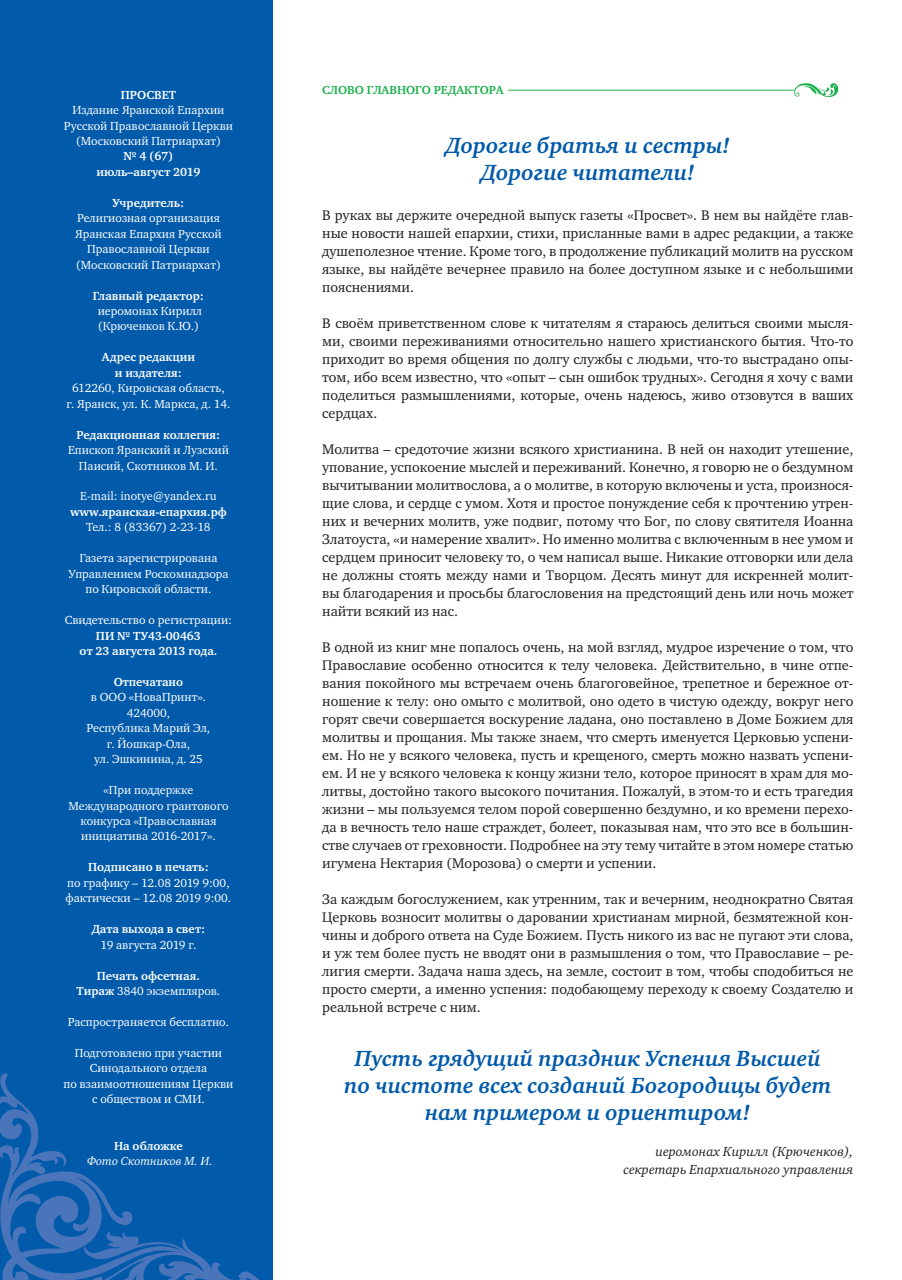
<style>
.page{position:relative;width:902px;height:1280px;background:#fff}
.page>*{position:absolute;margin:0;border:0;box-sizing:border-box;transform-origin:0 0}
.t1{font:italic 700 22.5px/27px "Charter C";color:#015aaa;text-align:center}
.t2{font:14.25px/18px "Charter C";color:#231f20;text-align:justify}
.t3{font:italic 13.5px/18px "Charter C";color:#231f20;text-align:right}
.t4{font:12px/15.5px "Charter C";color:#fff;text-align:center}
.t5{font:700 12px/15.5px "Charter C";color:#fff;text-align:center}
.t6{font:700 12px "Charter C";color:#1ab04b}
.t7{font:italic 12px "Charter C";color:#fff}
.s1{font-weight:400}
</style>
<div class="page">
<div style="left:0;top:0;width:272px;height:1280px;background:#015aaa"></div>
<svg style="left:0;top:1073px;width:270px;height:207px"></svg>
<hr style="left:508px;top:90px;width:286px;height:1px;background:#1ab04b">
<svg style="left:793px;top:83px;width:46px;height:14px"></svg>
<p class="t5" style="left:121px;top:87px;width:57px">ПРОСВЕТ</p>
<p class="t4" style="left:64px;top:102px;width:171px">Издание Яранской Епархии<br>Русской Православной Церкви (Московский Патриархат)</p>
<p class="t5" style="left:96px;top:149px;width:106px">№ 4 (67) июль–август 2019</p>
<p class="t5" style="left:112px;top:195px;width:73px">Учредитель:</p>
<p class="t4" style="left:75px;top:211px;width:148px">Религиозная организация<br>Яранская Епархия Русской<br>Православной Церкви (Московский Патриархат)</p>
<p class="t5" style="left:93px;top:288px;width:113px">Главный редактор:</p>
<p class="t4" style="left:98px;top:303px;width:106px;text-align:left">иеромонах Кирилл (Крюченков К.Ю.)</p>
<p class="t5" style="left:102px;top:350px;width:95px">Адрес редакции и издателя:</p>
<p class="t4" style="left:66px;top:381px;width:165px">612260, Кировская область,<br>г. Яранск, ул. К. Маркса, д. 14.</p>
<p class="t5" style="left:77px;top:427px;width:145px">Редакционная коллегия:</p>
<p class="t4" style="left:68px;top:442px;width:162px">Епископ Яранский и Лузский<br>Паисий, Скотников М. И.</p>
<p class="t4" style="left:80px;top:489px;width:138px">E-mail: inotye@yandex.ru</p>
<p class="t5" style="left:70px;top:504px;width:158px">www.яранская-епархия.рф</p>
<p class="t4" style="left:86px;top:520px;width:126px">Тел.: 8 (83367) 2-23-18</p>
<p class="t4" style="left:68px;top:551px;width:162px">Газета зарегистрирована<br>Управлением Роскомнадзора по Кировской области.</p>
<p class="t4" style="left:65px;top:612px;width:169px">Свидетельство о регистрации:</p>
<p class="t5" style="left:80px;top:628px;width:139px">ПИ № ТУ43-00463<br>от 23 августа 2013 года.</p>
<p class="t5" style="left:114px;top:674px;width:71px">Отпечатано</p>
<p class="t4" style="left:87px;top:690px;width:125px">в ООО «НоваПринт».<br>424000,<br>Республика Марий Эл, г. Йошкар-Ола,<br>ул. Эшкинина, д. 25</p>
<p class="t4" style="left:68px;top:782px;width:161px">«При поддержке<br>Международного грантового конкурса «Православная инициатива 2016-2017».</p>
<p class="t5" style="left:88px;top:860px;width:122px">Подписано в печать:</p>
<p class="t4" style="left:66px;top:875px;width:167px;text-align:left">по графику – 12.08 2019 9:00, фактически – 12.08 2019 9:00.</p>
<p class="t5" style="left:92px;top:921px;width:115px">Дата выхода в свет:</p>
<p class="t4" style="left:100px;top:937px;width:97px">19 августа 2019 г.</p>
<p class="t5" style="left:77px;top:968px;width:145px">Печать офсетная.<br>Тираж <span class="s1">3840 экземпляров.</span></p>
<p class="t4" style="left:68px;top:1014px;width:163px">Распространяется бесплатно.</p>
<p class="t4" style="left:63px;top:1045px;width:171px">Подготовлено при участии<br>Синодального отдела<br>по взаимоотношениям Церкви с обществом и СМИ.</p>
<p class="t5" style="left:114px;top:1138px;width:70px">На обложке</p>
<p class="t7" style="left:87px;top:1154px;width:127px">Фото Скотников М. И.</p>
<p class="t6" style="left:322px;top:84px;width:183px">СЛОВО ГЛАВНОГО РЕДАКТОРА</p>
<h1 class="t1" style="left:445px;top:133px;width:286px">Дорогие братья и сестры!<br>Дорогие читатели!</h1>
<p class="t2" style="left:322px;top:207px;width:532px">В руках вы держите очередной выпуск газеты «Просвет». В нем вы найдёте глав&shy;ные новости нашей епархии, стихи, присланные вами в адрес редакции, а также душеполезное чтение. Кроме того, в продолжение публикаций молитв на русском языке, вы найдёте вечернее правило на более доступном языке и с небольшими пояснениями.</p>
<p class="t2" style="left:322px;top:315px;width:532px">В своём приветственном слове к читателям я стараюсь делиться своими мысля&shy;ми, своими переживаниями относительно нашего христианского бытия. Что-то приходит во время общения по долгу службы с людьми, что-то выстрадано опы&shy;том, ибо всем известно, что «опыт – сын ошибок трудных». Сегодня я хочу с вами поделиться размышлениями, которые, очень надеюсь, живо отзовутся в ваших сердцах.</p>
<p class="t2" style="left:322px;top:441px;width:532px">Молитва – средоточие жизни всякого христианина. В ней он находит утешение, упование, успокоение мыслей и переживаний. Конечно, я говорю не о бездумном вычитывании молитвослова, а о молитве, в которую включены и уста, произнося&shy;щие слова, и сердце с умом. Хотя и простое понуждение себя к прочтению утрен&shy;них и вечерних молитв, уже подвиг, потому что Бог, по слову святителя Иоанна Златоуста, «и намерение хвалит». Но именно молитва с включенным в нее умом и сердцем приносит человеку то, о чем написал выше. Никакие отговорки или дела не должны стоять между нами и Творцом. Десять минут для искренней молит&shy;вы благодарения и просьбы благословения на предстоящий день или ночь может найти всякий из нас.</p>
<p class="t2" style="left:322px;top:639px;width:533px">В одной из книг мне попалось очень, на мой взгляд, мудрое изречение о том, что Православие особенно относится к телу человека. Действительно, в чине отпе&shy;вания покойного мы встречаем очень благоговейное, трепетное и бережное от&shy;ношение к телу: оно омыто с молитвой, оно одето в чистую одежду, вокруг него горят свечи совершается воскурение ладана, оно поставлено в Доме Божием для молитвы и прощания. Мы также знаем, что смерть именуется Церковью успени&shy;ем. Но не у всякого человека, пусть и крещеного, смерть можно назвать успени&shy;ем. И не у всякого человека к концу жизни тело, которое приносят в храм для мо&shy;литвы, достойно такого высокого почитания. Пожалуй, в этом-то и есть трагедия жизни – мы пользуемся телом порой совершенно бездумно, и ко времени перехо&shy;да в вечность тело наше страждет, болеет, показывая нам, что это все в большин&shy;стве случаев от греховности. Подробнее на эту тему читайте в этом номере статью игумена Нектария (Морозова) о смерти и успении.</p>
<p class="t2" style="left:322px;top:890px;width:533px">За каждым богослужением, как утренним, так и вечерним, неоднократно Святая Церковь возносит молитвы о даровании христианам мирной, безмятежной кон&shy;чины и доброго ответа на Суде Божием. Пусть никого из вас не пугают эти слова, и уж тем более пусть не вводят они в размышления о том, что Православие – ре&shy;лигия смерти. Задача наша здесь, на земле, состоит в том, чтобы сподобиться не просто смерти, а именно успения: подобающему переходу к своему Создателю и реальной встрече с ним.</p>
<h1 class="t1" style="left:344px;top:1046px;width:488px">Пусть грядущий праздник Успения Высшей по чистоте всех созданий Богородицы будет нам примером и ориентиром!</h1>
<p class="t3" style="left:623px;top:1143px;width:231px">иеромонах Кирилл (Крюченков), секретарь Епархиального управления</p>
</div>
